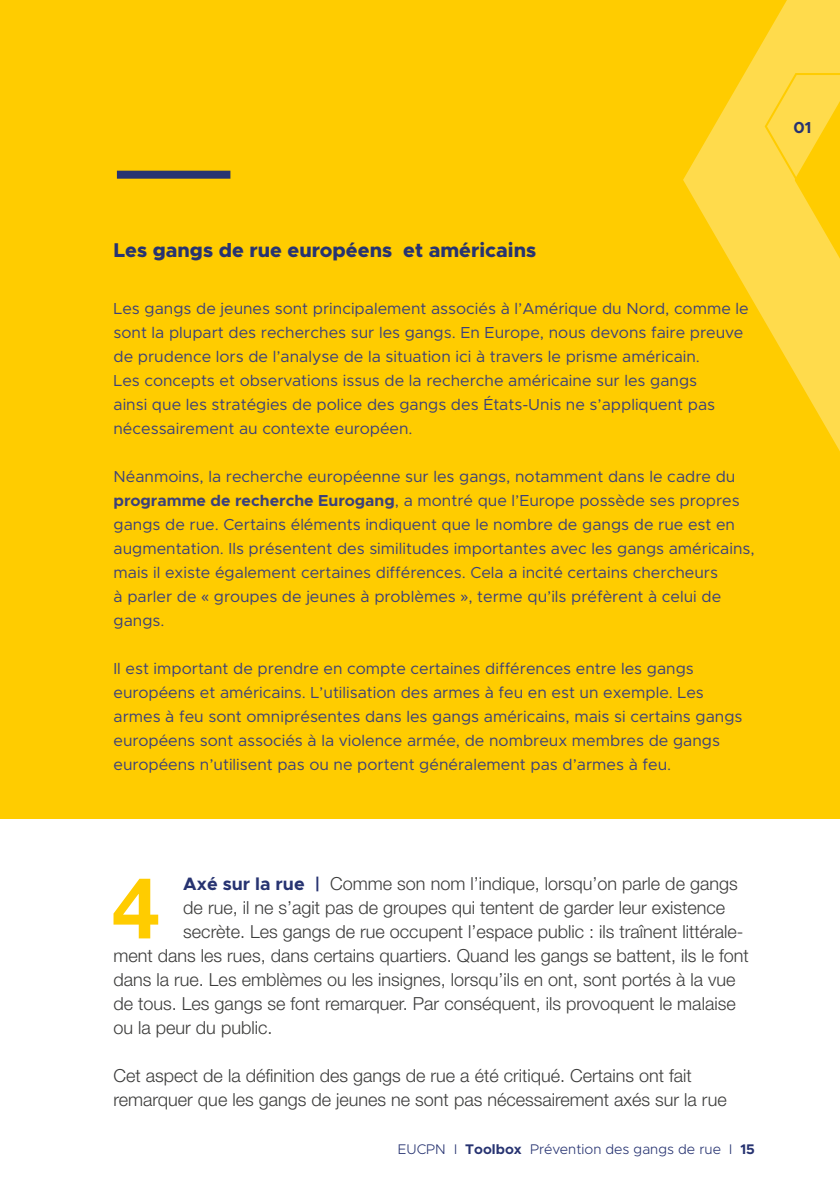
<style>
.page{position:relative;width:840px;height:1191px;background:#fff}
.page>*{position:absolute;margin:0;border:0;box-sizing:border-box;transform-origin:0 0}
.t1{font:700 85.2px "Helvetica Neue LT Std";color:#fc0}
.t2{font:800 20px "Metropolis";color:#273371}
.t3{font:300 18px/24px "Helvetica Neue LT Std";color:#3c3c3b}
.t4{font:16px/24px "Metropolis";color:#3b407b}
.t5{font:700 16px "Metropolis";color:#273371}
.t6{font:300 14px "Metropolis";color:#273371}
.s1{font-weight:700}
.s2{font-family:"Open Sans"}
.s3{font-family:"Metropolis";font-weight:700;color:#273371}
</style>
<div class="page">
<div style="left:0;top:0;width:839px;height:818px;background:#fc0"></div>
<svg style="left:683px;top:0;width:156px;height:450px"></svg>
<div style="left:117px;top:171px;width:113px;height:8px;background:#273371"></div>
<svg style="left:763px;top:71px;width:76px;height:110px"></svg>
<p class="t5" style="left:793px;top:117px;width:19px">01</p>
<p class="t2" style="left:113px;top:237px;width:424px">Les gangs de rue européens et américains</p>
<p class="t4" style="left:113px;top:297px;width:636px">Les gangs de jeunes sont principalement associés à l’Amérique du Nord, comme le sont la plupart des recherches sur les gangs. En Europe, nous devons faire preuve de prudence lors de l’analyse de la situation ici à travers le prisme américain.<br>Les concepts et observations issus de la recherche américaine sur les gangs<br>ainsi que les stratégies de police des gangs des États-Unis ne s’appliquent pas nécessairement au contexte européen.</p>
<p class="t4" style="left:113px;top:465px;width:642px">Néanmoins, la recherche européenne sur les gangs, notamment dans le cadre du <span class="s1">programme de recherche Eurogang</span>, a montré que l’Europe possède ses propres gangs de rue. Certains éléments indiquent que le nombre de gangs de rue est en augmentation. Ils présentent des similitudes importantes avec les gangs américains, mais il existe également certaines différences. Cela a incité certains chercheurs<br>à parler de <span class="s2">«</span> groupes de jeunes à problèmes <span class="s2">»</span>, terme qu’ils préfèrent à celui de gangs.</p>
<p class="t4" style="left:113px;top:657px;width:630px">Il est important de prendre en compte certaines différences entre les gangs européens et américains. L’utilisation des armes à feu en est un exemple. Les armes à feu sont omniprésentes dans les gangs américains, mais si certains gangs européens sont associés à la violence armée, de nombreux membres de gangs européens n’utilisent pas ou ne portent généralement pas d’armes à feu.</p>
<h1 class="t1" style="left:112px;top:855px;width:49px">4</h1>
<p class="t3" style="left:183px;top:871px;width:555px"><span class="s3">Axé sur la rue |</span> Comme son nom l’indique, lorsqu’on parle de gangs</p>
<p class="t3" style="left:183px;top:895px;width:543px">de rue, il ne s’agit pas de groupes qui tentent de garder leur existence</p>
<p class="t3" style="left:183px;top:919px;width:561px">secrète. Les gangs de rue occupent l’espace public : ils traînent littérale-</p>
<p class="t3" style="left:113px;top:943px;width:636px">ment dans les rues, dans certains quartiers. Quand les gangs se battent, ils le font</p>
<p class="t3" style="left:113px;top:967px;width:623px">dans la rue. Les emblèmes ou les insignes, lorsqu’ils en ont, sont portés à la vue</p>
<p class="t3" style="left:113px;top:991px;width:623px">de tous. Les gangs se font remarquer. Par conséquent, ils provoquent le malaise</p>
<p class="t3" style="left:113px;top:1015px;width:160px">ou la peur du public.</p>
<p class="t3" style="left:113px;top:1063px;width:614px">Cet aspect de la définition des gangs de rue a été critiqué. Certains ont fait remarquer que les gangs de jeunes ne sont pas nécessairement axés sur la rue</p>
<p class="t6" style="left:397px;top:1140px;width:358px">EUCPN I <span class="s1">Toolbox</span> Prévention des gangs de rue I <span class="s1">15</span></p>
</div>
